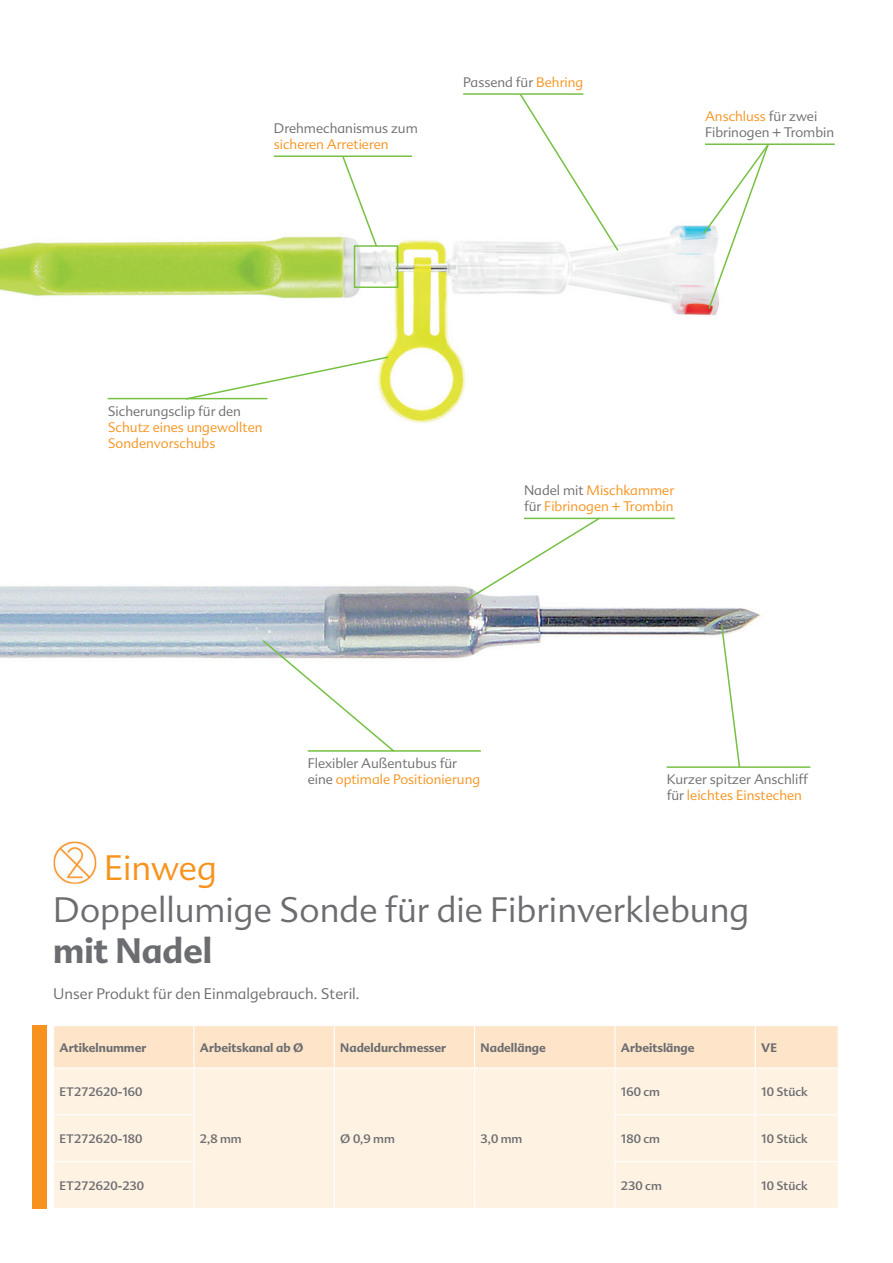
<style>
.page{position:relative;width:893px;height:1263px;background:#fff}
.page>*{position:absolute;margin:0;border:0;box-sizing:border-box;transform-origin:0 0}
.t1{font:300 34.5px "Advert";color:#6c6d70}
.t2{font:700 34.5px "Advert";color:#6c6d70}
.t3{font:300 34.5px "Advert";color:#f7931d}
.t4{font:300 15px "Advert";color:#6c6d70}
.t5{font:300 13.5px/16.2px "Advert";color:#6c6d70}
.t6{font:300 13.5px/16.2px "Advert";color:#f7931d}
.t7{font:12px "Advert";color:#6c6d70}
.t8{font:700 12px "Advert";color:#6c6d70}
.s1{color:#f7931d}
.s2{color:#6c6d70}
</style>
<div class="page">
<img style="left:0;top:155px;width:717px;height:268px">
<div style="left:33px;top:1025px;width:14px;height:184px;background:#f7931d"></div>
<div style="left:54px;top:1026px;width:784px;height:41px;background:#fee5ca"></div>
<div style="left:54px;top:1069px;width:784px;height:139px;background:#fef2e3"></div>
<hr style="left:193px;top:1026px;width:2px;height:41px;background:#fff">
<hr style="left:334px;top:1026px;width:1px;height:41px;background:#fff">
<hr style="left:474px;top:1026px;width:1px;height:41px;background:#fff">
<hr style="left:614px;top:1026px;width:1px;height:41px;background:#fff">
<hr style="left:755px;top:1026px;width:1px;height:41px;background:#fff">
<hr style="left:193px;top:1069px;width:2px;height:45px;background:#fff">
<hr style="left:334px;top:1069px;width:1px;height:46px;background:#fff">
<hr style="left:474px;top:1069px;width:1px;height:46px;background:#fff">
<hr style="left:614px;top:1069px;width:1px;height:45px;background:#fff">
<hr style="left:755px;top:1069px;width:1px;height:45px;background:#fff">
<hr style="left:193px;top:1115px;width:2px;height:46px;background:#fff">
<hr style="left:334px;top:1115px;width:1px;height:47px;background:#fff">
<hr style="left:474px;top:1115px;width:1px;height:47px;background:#fff">
<hr style="left:614px;top:1115px;width:1px;height:46px;background:#fff">
<hr style="left:755px;top:1115px;width:1px;height:46px;background:#fff">
<hr style="left:193px;top:1162px;width:2px;height:46px;background:#fff">
<hr style="left:334px;top:1162px;width:1px;height:46px;background:#fff">
<hr style="left:474px;top:1162px;width:1px;height:46px;background:#fff">
<hr style="left:614px;top:1162px;width:1px;height:46px;background:#fff">
<hr style="left:755px;top:1162px;width:1px;height:46px;background:#fff">
<hr style="left:54px;top:1114px;width:141px;height:1px;background:#fff">
<hr style="left:614px;top:1114px;width:141px;height:1px;background:#fff">
<hr style="left:755px;top:1114px;width:83px;height:1px;background:#fff">
<hr style="left:54px;top:1161px;width:141px;height:1px;background:#fff">
<hr style="left:614px;top:1161px;width:141px;height:1px;background:#fff">
<hr style="left:755px;top:1161px;width:83px;height:1px;background:#fff">
<img style="left:53px;top:841px;width:43px;height:43px">
<img style="left:53px;top:880px;width:43px;height:1px">
<div style="left:354px;top:245px;width:44px;height:43px;border:2px solid #76c043"></div>
<hr style="left:463px;top:93px;width:120px;height:2px;background:#76c043">
<svg style="left:518px;top:93px;width:102px;height:159px"></svg>
<hr style="left:667px;top:766px;width:143px;height:2px;background:#76c043">
<hr style="left:524px;top:518px;width:151px;height:1px;background:#76c043">
<hr style="left:274px;top:155px;width:138px;height:2px;background:#76c043">
<img style="left:0;top:586px;width:761px;height:73px">
<hr style="left:705px;top:143px;width:130px;height:2px;background:#76c043">
<hr style="left:308px;top:750px;width:173px;height:2px;background:#76c043">
<hr style="left:108px;top:398px;width:159px;height:1px;background:#76c043">
<svg style="left:720px;top:624px;width:21px;height:144px"></svg>
<svg style="left:464px;top:517px;width:138px;height:85px"></svg>
<svg style="left:341px;top:155px;width:37px;height:93px"></svg>
<svg style="left:261px;top:639px;width:135px;height:113px"></svg>
<svg style="left:184px;top:355px;width:206px;height:46px"></svg>
<svg style="left:701px;top:143px;width:69px;height:168px"></svg>
<p class="t5" style="left:274px;top:120px;width:145px">Drehmechanismus zum</p>
<p class="t6" style="left:274px;top:136px;width:116px">sicheren Arretieren</p>
<p class="t5" style="left:463px;top:74px;width:122px">Passend für <span class="s1">Behring</span></p>
<p class="t5" style="left:705px;top:108px;width:131px"><span class="s1">Anschluss</span> für zwei<br>Fibrinogen + Trombin</p>
<p class="t5" style="left:108px;top:403px;width:135px">Sicherungsclip für den</p>
<p class="t6" style="left:108px;top:419px;width:156px">Schutz eines ungewollten<br>Sondenvorschubs</p>
<p class="t6" style="left:524px;top:482px;width:152px"><span class="s2">Nadel mit</span> Mischkammer <span class="s2">für</span> Fibrinogen + Trombin</p>
<p class="t5" style="left:308px;top:755px;width:174px">Flexibler Außentubus für eine <span class="s1">optimale Positionierung</span></p>
<p class="t5" style="left:667px;top:771px;width:143px">Kurzer spitzer Anschliff für <span class="s1">leichtes Einstechen</span></p>
<h1 class="t3" style="left:104px;top:848px;width:114px">Einweg</h1>
<h1 class="t1" style="left:53px;top:890px;width:698px">Doppellumige Sonde für die Fibrinverklebung</h1>
<h1 class="t2" style="left:53px;top:929px;width:160px">mit Nadel</h1>
<p class="t4" style="left:53px;top:985px;width:308px">Unser Produkt für den Einmalgebrauch. Steril.</p>
<p class="t8" style="left:60px;top:1040px;width:88px">Artikelnummer</p>
<p class="t8" style="left:200px;top:1040px;width:105px">Arbeitskanal ab Ø</p>
<p class="t8" style="left:340px;top:1040px;width:107px">Nadeldurchmesser</p>
<p class="t8" style="left:481px;top:1040px;width:67px">Nadellänge</p>
<p class="t8" style="left:621px;top:1040px;width:75px">Arbeitslänge</p>
<p class="t8" style="left:761px;top:1040px;width:17px">VE</p>
<p class="t7" style="left:60px;top:1085px;width:84px">ET272620-160</p>
<p class="t7" style="left:200px;top:1131px;width:43px">2,8 mm</p>
<p class="t7" style="left:340px;top:1131px;width:56px">Ø 0,9 mm</p>
<p class="t7" style="left:481px;top:1131px;width:43px">3,0 mm</p>
<p class="t7" style="left:621px;top:1085px;width:41px">160 cm</p>
<p class="t7" style="left:761px;top:1085px;width:48px">10 Stück</p>
<p class="t7" style="left:60px;top:1131px;width:84px">ET272620-180</p>
<p class="t7" style="left:621px;top:1131px;width:41px">180 cm</p>
<p class="t7" style="left:761px;top:1131px;width:48px">10 Stück</p>
<p class="t7" style="left:60px;top:1178px;width:86px">ET272620-230</p>
<p class="t7" style="left:621px;top:1178px;width:42px">230 cm</p>
<p class="t7" style="left:761px;top:1178px;width:48px">10 Stück</p>
</div>
